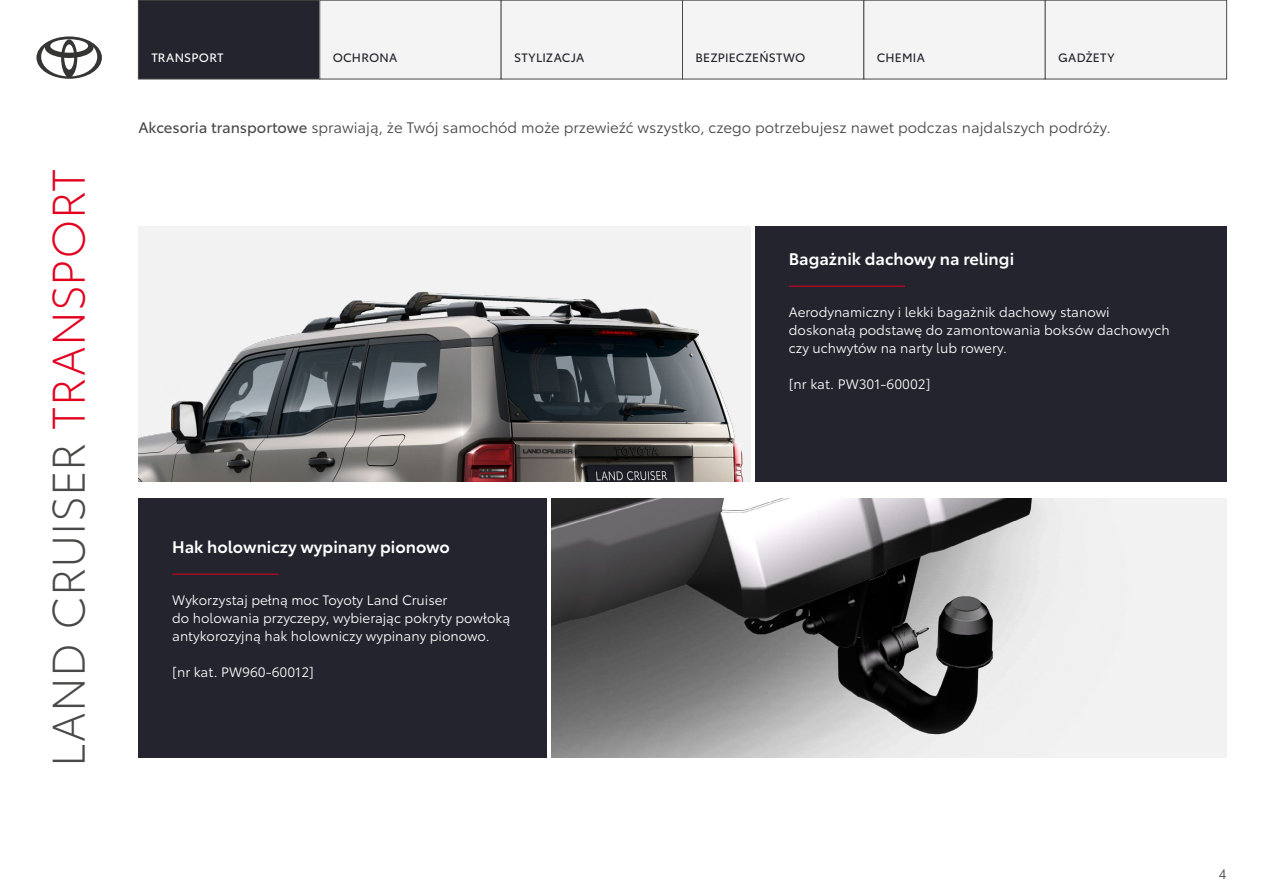
<style>
.page{position:relative;width:1263px;height:893px;background:#fff}
.page>*{position:absolute;margin:0;border:0;box-sizing:border-box;transform-origin:0 0}
.t1{font:300 45px "Toyota Type";letter-spacing:.005em;color:#494948}
.t2{font:600 16.5px "Toyota Type";color:#fff}
.t3{font:15px "Toyota Type";color:#494948}
.t4{font:13.5px/18px "Toyota Type";color:#fff}
.t5{font:13.5px "Toyota Type";color:#494948}
.t6{font:12px "Toyota Type";letter-spacing:.02em;color:#23242d}
.t7{font:12px "Toyota Type";letter-spacing:.02em;color:#fff}
.s1{color:#e3001f}
.s2{font-style:inherit}
</style>
<div class="page">
<img style="left:551px;top:498px;width:676px;height:260px">
<div style="left:755px;top:226px;width:471px;height:255px;background:#23242d"></div>
<div style="left:138px;top:498px;width:408px;height:260px;background:#23242d"></div>
<hr style="left:789px;top:286px;width:116px;height:1px;background:#e3001f">
<hr style="left:172px;top:574px;width:107px;height:1px;background:#e3001f">
<img style="left:138px;top:226px;width:612px;height:255px">
<div style="left:138px;top:0;width:182px;height:79px;background:#23242d"></div>
<div style="left:138px;top:0;width:182px;height:79px;border:1px solid #494948"></div>
<div style="left:320px;top:0;width:181px;height:79px;background:#f4f4f4"></div>
<div style="left:320px;top:0;width:181px;height:79px;border:1px solid #494948"></div>
<div style="left:501px;top:0;width:181px;height:79px;background:#f4f4f4"></div>
<div style="left:501px;top:0;width:182px;height:79px;border:1px solid #494948"></div>
<div style="left:682px;top:0;width:182px;height:79px;background:#f4f4f4"></div>
<div style="left:682px;top:0;width:182px;height:79px;border:1px solid #494948"></div>
<div style="left:864px;top:0;width:181px;height:79px;background:#f4f4f4"></div>
<div style="left:864px;top:0;width:181px;height:79px;border:1px solid #494948"></div>
<div style="left:1045px;top:0;width:182px;height:79px;background:#f4f4f4"></div>
<div style="left:1045px;top:0;width:182px;height:79px;border:1px solid #494948"></div>
<svg style="left:36px;top:36px;width:66px;height:43px"></svg>
<h1 class="t1" style="left:36px;top:767px;width:600px;rotate:-90deg">LAND CRUISER <span class="s1">TRANSPORT</span></h1>
<p class="t7" style="left:151px;top:49px;width:74px">TRANSPORT</p>
<p class="t6" style="left:333px;top:49px;width:66px">OCHRONA</p>
<p class="t6" style="left:514px;top:49px;width:72px">STYLIZACJA</p>
<p class="t6" style="left:695px;top:49px;width:112px">BEZPIECZEŃSTWO</p>
<p class="t6" style="left:877px;top:49px;width:50px">CHEMIA</p>
<p class="t6" style="left:1058px;top:49px;width:58px">GADŻETY</p>
<p class="t3" style="left:138px;top:117px;width:974px"><span class="s2">Akcesoria transportowe</span> sprawiają, że Twój samochód może przewieźć wszystko, czego potrzebujesz nawet podczas najdalszych podróży.</p>
<p class="t2" style="left:789px;top:246px;width:227px">Bagażnik dachowy na relingi</p>
<p class="t2" style="left:172px;top:534px;width:279px">Hak holowniczy wypinany pionowo</p>
<p class="t4" style="left:172px;top:590px;width:339px">Wykorzystaj pełną moc Toyoty Land Cruiser<br>do holowania przyczepy, wybierając pokryty powłoką antykorozyjną hak holowniczy wypinany pionowo.</p>
<p class="t4" style="left:172px;top:662px;width:143px">[nr kat. PW960-60012]</p>
<p class="t4" style="left:789px;top:302px;width:382px">Aerodynamiczny i lekki bagażnik dachowy stanowi doskonałą podstawę do zamontowania boksów dachowych czy uchwytów na narty lub rowery.</p>
<p class="t4" style="left:789px;top:374px;width:143px">[nr kat. PW301-60002]</p>
<p class="t5" style="left:1219px;top:864px;width:9px">4</p>
</div>
